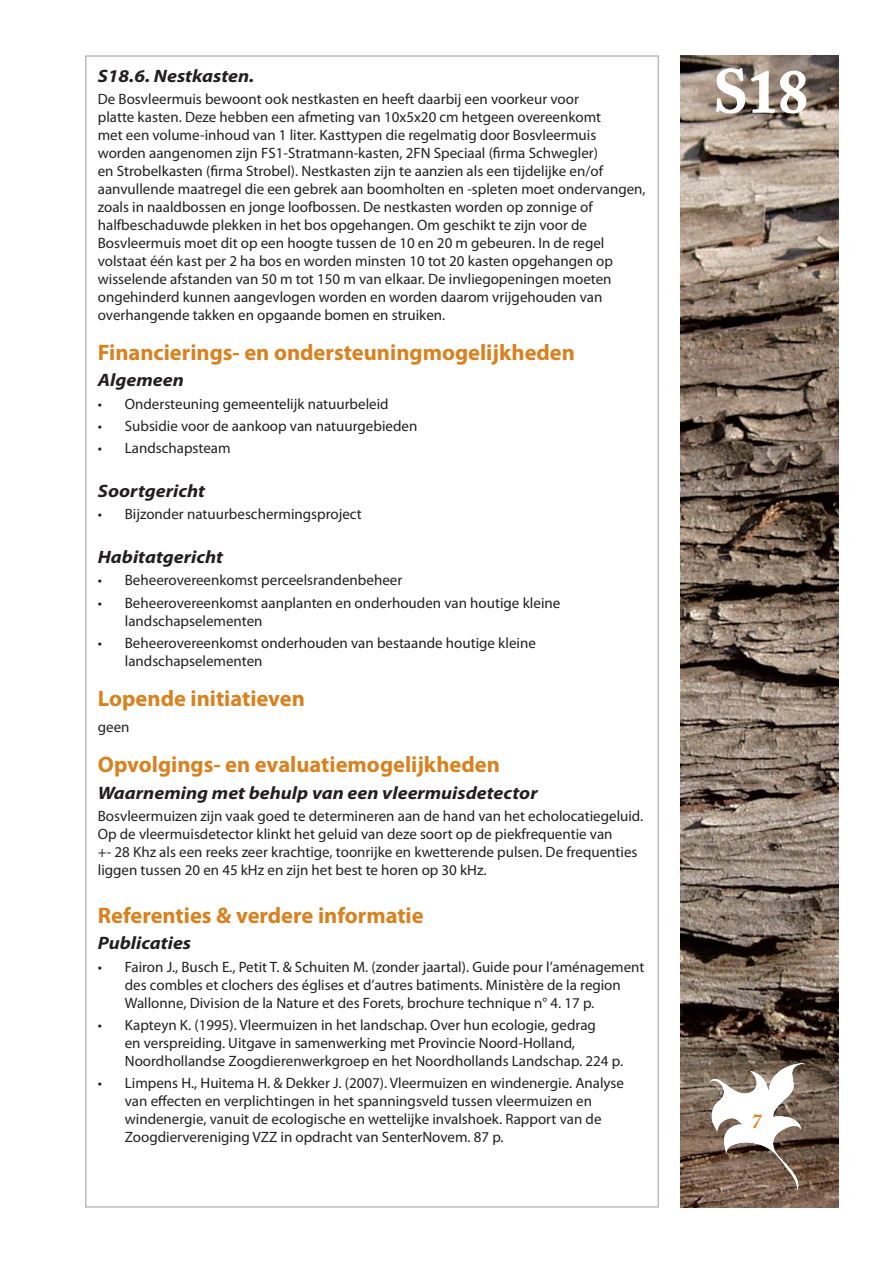
<style>
.page{position:relative;width:893px;height:1263px;background:#fff}
.page>*{position:absolute;margin:0;border:0;box-sizing:border-box;transform-origin:0 0}
.t1{font:700 60px "Adobe Caslon Pro";color:#fff}
.soort1{font:700 22.5px "Myriad Pro";color:#d9811e}
.SOORT_B{font:italic 700 21px "Adobe Caslon Pro";color:#d9811e}
.soort2{font:italic 700 18px "Myriad Pro";color:#231f20;scale:1.1 1}
.soort_alinea{font:15px/18px "Myriad Pro";color:#231f20}
.soort_opsomming{font:15px/18px "Myriad Pro";color:#231f20}
</style>
<div class="page">
<img style="left:680px;top:55px;width:159px;height:1153px">
<svg style="left:716px;top:68px;width:91px;height:46px;background:#97897d"></svg>
<img style="left:709px;top:1063px;width:96px;height:128px">
<p class="soort2" style="left:98px;top:64px;width:144px">S18.6. Nestkasten.</p>
<p class="soort_alinea" style="left:98px;top:90px;width:549px">De Bosvleermuis bewoont ook nestkasten en heeft daarbij een voorkeur voor<br>platte kasten. Deze hebben een afmeting van 10x5x20 cm hetgeen overeenkomt<br>met een volume-inhoud van 1 liter. Kasttypen die regelmatig door Bosvleermuis worden aangenomen zijn FS1-Stratmann-kasten, 2FN Speciaal (firma Schwegler)<br>en Strobelkasten (firma Strobel). Nestkasten zijn te aanzien als een tijdelijke en/of aanvullende maatregel die een gebrek aan boomholten en -spleten moet ondervangen, zoals in naaldbossen en jonge loofbossen. De nestkasten worden op zonnige of halfbeschaduwde plekken in het bos opgehangen. Om geschikt te zijn voor de Bosvleermuis moet dit op een hoogte tussen de 10 en 20 m gebeuren. In de regel volstaat één kast per 2 ha bos en worden minsten 10 tot 20 kasten opgehangen op wisselende afstanden van 50 m tot 150 m van elkaar. De invliegopeningen moeten ongehinderd kunnen aangevlogen worden en worden daarom vrijgehouden van overhangende takken en opgaande bomen en struiken.</p>
<p class="soort1" style="left:98px;top:338px;width:479px">Financierings- en ondersteuningmogelijkheden</p>
<p class="soort2" style="left:98px;top:369px;width:80px">Algemeen</p>
<p class="soort_opsomming" style="left:98px;top:394px;width:292px">• Ondersteuning gemeentelijk natuurbeleid</p>
<p class="soort_opsomming" style="left:98px;top:417px;width:321px">• Subsidie voor de aankoop van natuurgebieden</p>
<p class="soort_opsomming" style="left:98px;top:439px;width:134px">• Landschapsteam</p>
<p class="soort2" style="left:98px;top:479px;width:99px">Soortgericht</p>
<p class="soort_opsomming" style="left:98px;top:505px;width:265px">• Bijzonder natuurbeschermingsproject</p>
<p class="soort2" style="left:98px;top:545px;width:115px">Habitatgericht</p>
<p class="soort_opsomming" style="left:98px;top:571px;width:306px">• Beheerovereenkomst perceelsrandenbeheer</p>
<p class="soort_opsomming" style="left:125px;top:593px;width:437px;text-indent:-27px">• Beheerovereenkomst aanplanten en onderhouden van houtige kleine landschapselementen</p>
<p class="soort_opsomming" style="left:125px;top:633px;width:413px;text-indent:-27px">• Beheerovereenkomst onderhouden van bestaande houtige kleine landschapselementen</p>
<p class="soort1" style="left:98px;top:684px;width:209px">Lopende initiatieven</p>
<p class="soort_alinea" style="left:98px;top:718px;width:33px">geen</p>
<p class="soort1" style="left:98px;top:750px;width:404px">Opvolgings- en evaluatiemogelijkheden</p>
<p class="soort2" style="left:98px;top:781px;width:401px">Waarneming met behulp van een vleermuisdetector</p>
<p class="soort_alinea" style="left:98px;top:807px;width:547px">Bosvleermuizen zijn vaak goed te determineren aan de hand van het echolocatiegeluid.<br>Op de vleermuisdetector klinkt het geluid van deze soort op de piekfrequentie van<br>+- 28 Khz als een reeks zeer krachtige, toonrijke en kwetterende pulsen. De frequenties liggen tussen 20 en 45 kHz en zijn het best te horen op 30 kHz.</p>
<p class="soort1" style="left:98px;top:900px;width:327px">Referenties &amp; verdere informatie</p>
<p class="soort2" style="left:98px;top:931px;width:86px">Publicaties</p>
<p class="soort_opsomming" style="left:125px;top:957px;width:521px;text-indent:-27px">• Fairon J., Busch E., Petit T. &amp; Schuiten M. (zonder jaartal). Guide pour l’aménagement des combles et clochers des églises et d’autres batiments. Ministère de la region<br>Wallonne, Division de la Nature et des Forets, brochure technique n° 4. 17 p.</p>
<p class="soort_opsomming" style="left:125px;top:1015px;width:500px;text-indent:-27px">• Kapteyn K. (1995). Vleermuizen in het landschap. Over hun ecologie, gedrag<br>en verspreiding. Uitgave in samenwerking met Provincie Noord-Holland,<br>Noordhollandse Zoogdierenwerkgroep en het Noordhollands Landschap. 224 p.</p>
<p class="soort_opsomming" style="left:125px;top:1074px;width:501px;text-indent:-27px">• Limpens H., Huitema H. &amp; Dekker J. (2007). Vleermuizen en windenergie. Analyse van effecten en verplichtingen in het spanningsveld tussen vleermuizen en windenergie, vanuit de ecologische en wettelijke invalshoek. Rapport van de Zoogdiervereniging VZZ in opdracht van SenterNovem. 87 p.</p>
<h1 class="t1" style="left:713px;top:56px;width:96px">S18</h1>
<p class="SOORT_B" style="left:751px;top:1108px;width:12px">7</p>
</div>
